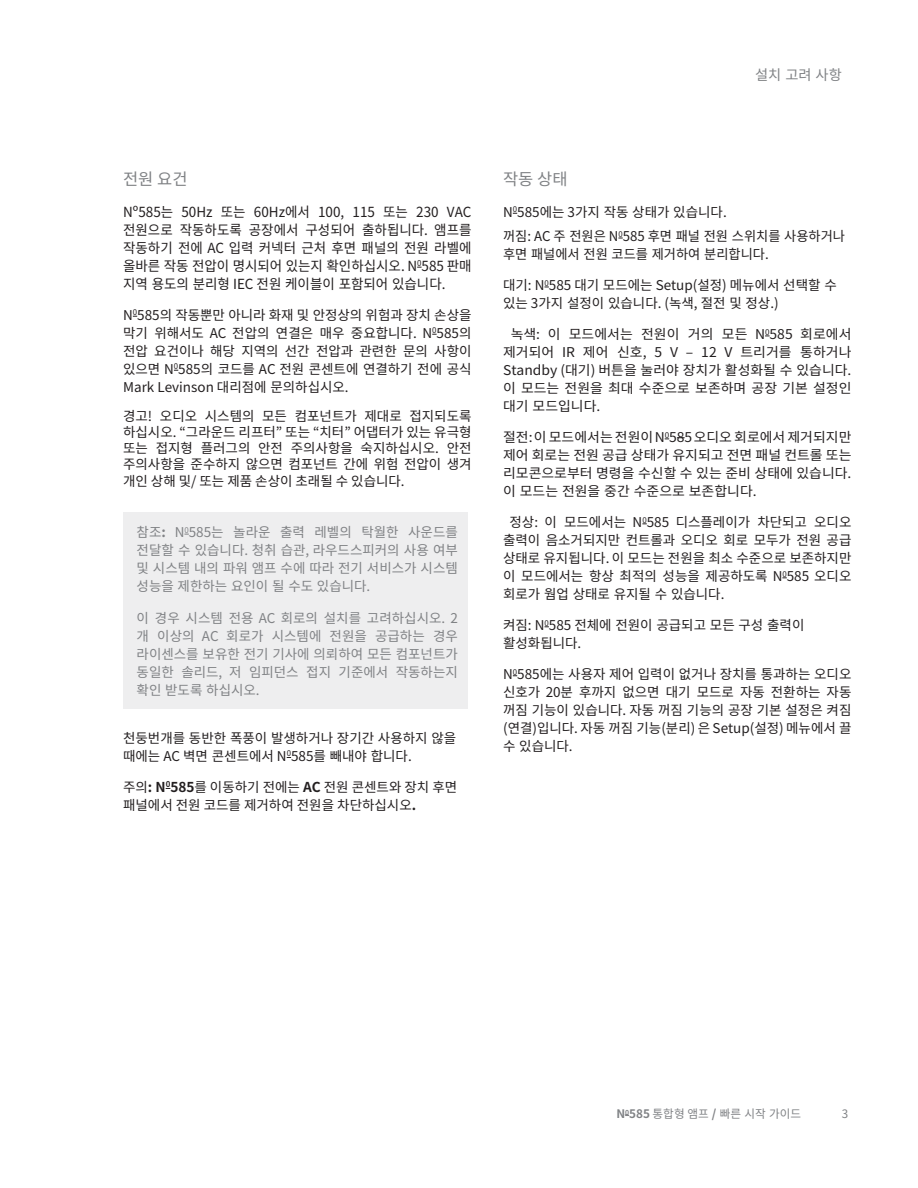
<style>
.page{position:relative;width:918px;height:1188px;background:#fff}
.page>*{position:absolute;margin:0;border:0;box-sizing:border-box;transform-origin:0 0}
.ParaStyle01-Leading{font:16.5px "Noto Sans CJ Kjp";color:#808285}
.ParaStyle01-Leading-2{font:14.25px "Noto Sans CJ Kjp";color:#808285}
.ParaStyle05-Leading{font:13.95px/18px "Noto Sans CJ Kjp";color:#231f20;text-align:justify}
.ParaStyle05-Leading-2{font:13.5px/18px "Noto Sans CJ Kjp";color:#231f20;text-align:justify}
.ParaStyle04-Leading{font:13.5px/18px "Noto Sans CJ Kjp";color:#231f20}
.ParaStyle05-Leading-3{font:13.5px/18px "Noto Sans CJ Kjp";color:#808285;text-align:justify}
.ParaStyle02-Leading{font:13.5px/16.2px "Noto Sans CJ Kjp";color:#231f20;text-align:justify}
.ParaStyle06-Leading{font:13.5px "Noto Sans CJ Kjp";color:#231f20}
.ParaStyle01-Leading-3{font:11.7px "Noto Sans CJ Kjp";color:#808285}
.s1{font-weight:700;font-size:13.65px}
.s2{font-size:13.65px}
.s3{font-weight:700}
</style>
<div class="page">
<div style="left:123px;top:512px;width:345px;height:197px;background:#eeeeef"></div>
<p class="ParaStyle01-Leading-2" style="left:755px;top:67px;width:88px">설치 고려 사항</p>
<p class="ParaStyle01-Leading" style="left:123px;top:170px;width:66px">전원 요건</p>
<p class="ParaStyle05-Leading" style="left:123px;top:203px;width:350px">Nº585는 50Hz 또는 60Hz에서 100, 115 또는 230 VAC 전원으로 작동하도록 공장에서 구성되어 출하됩니다. 앰프를 작동하기 전에 AC 입력 커넥터 근처 후면 패널의 전원 라벨에 올바른 작동 전압이 명시되어 있는지 확인하십시오. N<sup>0</sup>585 판매 지역 용도의 분리형 IEC 전원 케이블이 포함되어 있습니다.</p>
<p class="ParaStyle05-Leading-2" style="left:123px;top:306px;width:350px">N<sup>0</sup>585의 작동뿐만 아니라 화재 및 안정상의 위험과 장치 손상을 막기 위해서도 AC 전압의 연결은 매우 중요합니다. N<sup>0</sup>585의 전압 요건이나 해당 지역의 선간 전압과 관련한 문의 사항이 있으면 N<sup>0</sup>585의 코드를 AC 전원 콘센트에 연결하기 전에 공식 Mark Levinson 대리점에 문의하십시오.</p>
<p class="ParaStyle02-Leading" style="left:123px;top:408px;width:350px">경고! 오디오 시스템의 모든 컴포넌트가 제대로 접지되도록 하십시오. “그라운드 리프터” 또는 “치터” 어댑터가 있는 유극형 또는 접지형 플러그의 안전 주의사항을 숙지하십시오. 안전 주의사항을 준수하지 않으면 컴포넌트 간에 위험 전압이 생겨 개인 상해 및/ 또는 제품 손상이 초래될 수 있습니다.</p>
<p class="ParaStyle05-Leading-3" style="left:137px;top:524px;width:323px">참조<span class="s1">:</span> N<sup>0</sup>585는 놀라운 출력 레벨의 탁월한 사운드를 전달할 수 있습니다. 청취 습관, 라우드스피커의 사용 여부 및 시스템 내의 파워 앰프 수에 따라 전기 서비스가 시스템 성능을 제한하는 요인이 될 수도 있습니다.</p>
<p class="ParaStyle05-Leading-3" style="left:137px;top:609px;width:323px">이 경우 시스템 전용 AC 회로의 설치를 고려하십시오. 2 개 이상의 AC 회로가 시스템에 전원을 공급하는 경우 라이센스를 보유한 전기 기사에 의뢰하여 모든 컴포넌트가 동일한 솔리드, 저 임피던스 접지 기준에서 작동하는지 확인 받도록 하십시오.</p>
<p class="ParaStyle04-Leading" style="left:123px;top:729px;width:335px">천둥번개를 동반한 폭풍이 발생하거나 장기간 사용하지 않을 때에는 AC 벽면 콘센트에서 N<sup>0</sup>585를 빼내야 합니다.</p>
<p class="ParaStyle04-Leading" style="left:123px;top:778px;width:336px">주의<span class="s1">: N</span><sup>0</sup><span class="s1">585</span>를 이동하기 전에는 <span class="s1">AC</span> 전원 콘센트와 장치 후면 패널에서 전원 코드를 제거하여 전원을 차단하십시오<span class="s1">.</span></p>
<p class="ParaStyle01-Leading" style="left:503px;top:170px;width:66px">작동 상태</p>
<p class="ParaStyle06-Leading" style="left:503px;top:204px;width:225px">N<sup>0</sup>585에는 3가지 작동 상태가 있습니다.</p>
<p class="ParaStyle04-Leading" style="left:503px;top:228px;width:344px">꺼짐<span class="s2">:</span> AC 주 전원은 N<sup>0</sup>585 후면 패널 전원 스위치를 사용하거나 후면 패널에서 전원 코드를 제거하여 분리합니다.</p>
<p class="ParaStyle04-Leading" style="left:503px;top:277px;width:335px">대기<span class="s2">:</span> N<sup>0</sup>585 대기 모드에는 Setup(설정) 메뉴에서 선택할 수 있는 3가지 설정이 있습니다. (녹색, 절전 및 정상.)</p>
<p class="ParaStyle05-Leading-2" style="left:503px;top:326px;width:350px;text-indent:8px">녹색: 이 모드에서는 전원이 거의 모든 N<sup>0</sup>585 회로에서 제거되어 IR 제어 신호, 5 V – 12 V 트리거를 통하거나 Standby (대기) 버튼을 눌러야 장치가 활성화될 수 있습니다. 이 모드는 전원을 최대 수준으로 보존하며 공장 기본 설정인 대기 모드입니다.</p>
<p class="ParaStyle05-Leading-2" style="left:503px;top:429px;width:350px">절전: 이 모드에서는 전원이 N<sup>0</sup>585 오디오 회로에서 제거되지만 제어 회로는 전원 공급 상태가 유지되고 전면 패널 컨트롤 또는 리모콘으로부터 명령을 수신할 수 있는 준비 상태에 있습니다. 이 모드는 전원을 중간 수준으로 보존합니다.</p>
<p class="ParaStyle05-Leading-2" style="left:503px;top:514px;width:350px;text-indent:6px">정상: 이 모드에서는 N<sup>0</sup>585 디스플레이가 차단되고 오디오 출력이 음소거되지만 컨트롤과 오디오 회로 모두가 전원 공급 상태로 유지됩니다. 이 모드는 전원을 최소 수준으로 보존하지만 이 모드에서는 항상 최적의 성능을 제공하도록 N<sup>0</sup>585 오디오 회로가 웜업 상태로 유지될 수 있습니다.</p>
<p class="ParaStyle04-Leading" style="left:503px;top:617px;width:303px">켜짐<span class="s2">:</span> N<sup>0</sup>585 전체에 전원이 공급되고 모든 구성 출력이 활성화됩니다.</p>
<p class="ParaStyle05-Leading-2" style="left:503px;top:665px;width:350px">N<sup>0</sup>585에는 사용자 제어 입력이 없거나 장치를 통과하는 오디오 신호가 20분 후까지 없으면 대기 모드로 자동 전환하는 자동 꺼짐 기능이 있습니다. 자동 꺼짐 기능의 공장 기본 설정은 켜짐 (연결)입니다. 자동 꺼짐 기능(분리) 은 Setup(설정) 메뉴에서 끌 수 있습니다.</p>
<p class="ParaStyle01-Leading-3" style="left:616px;top:1108px;width:186px"><span class="s3">N</span><sup>0</sup><span class="s3">585</span> 통합형 앰프 <span class="s3">/</span> 빠른 시작 가이드</p>
<p class="ParaStyle01-Leading-3" style="left:842px;top:1107px;width:8px">3</p>
</div>
